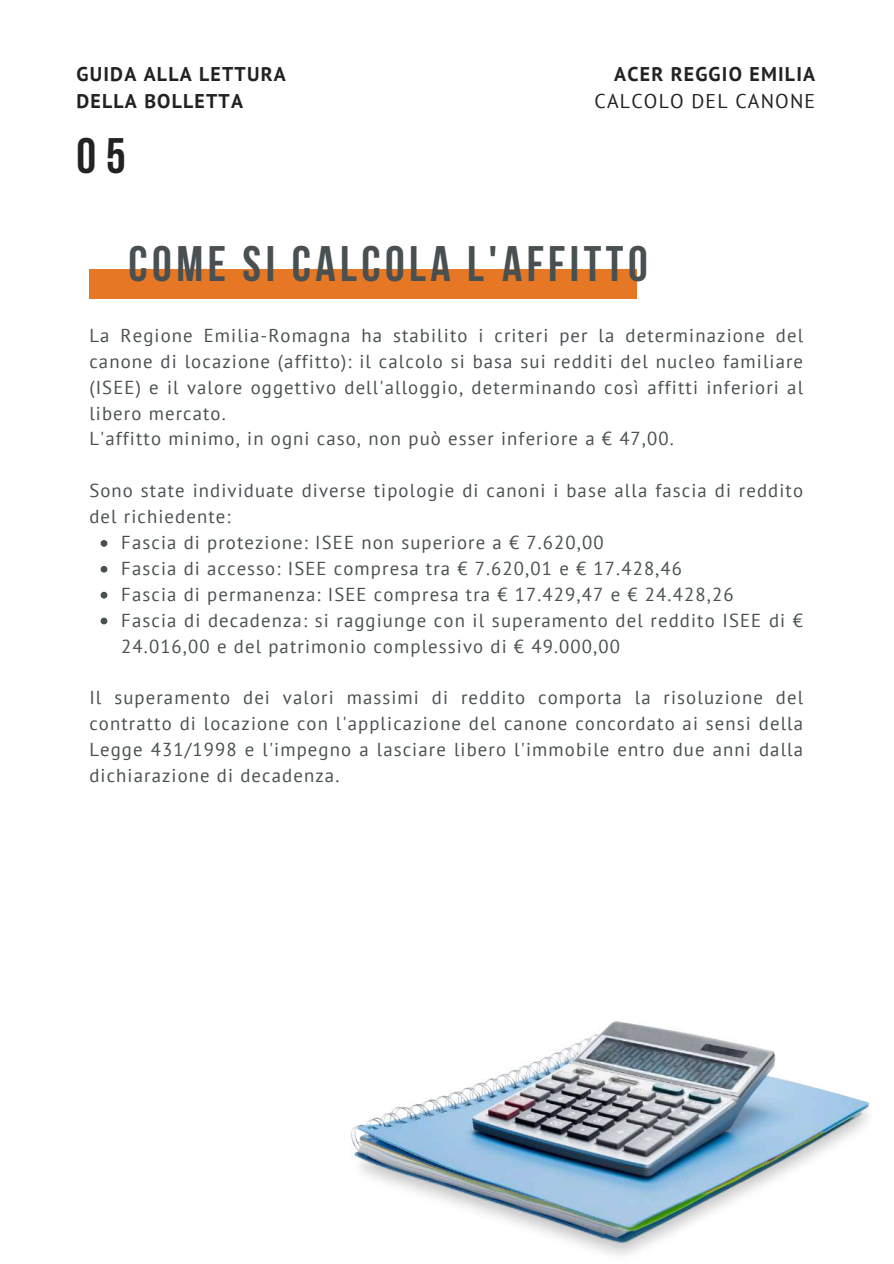
<style>
.page{position:relative;width:894px;height:1264px;background:#fff}
.page>*{position:absolute;margin:0;border:0;box-sizing:border-box;transform-origin:0 0}
.t1{font:700 49.65px "Bebas Neue";letter-spacing:.09em;color:#495052}
.t2{font:700 49.65px "Bebas Neue";color:#222}
.t3{font:700 19.8px/27px "PT Sans";letter-spacing:.06em;color:#222}
.t4{font:19.8px "PT Sans";letter-spacing:.06em;color:#222}
.t5{font:18.75px/25.8px "PT Sans";letter-spacing:.06em;color:#495052}
</style>
<div class="page">
<div style="left:89px;top:269px;width:548px;height:30px;background:#e67724"></div>
<img style="left:351px;top:1021px;width:519px;height:234px">
<svg style="left:101px;top:540px;width:6px;height:6px"></svg>
<svg style="left:101px;top:566px;width:6px;height:6px"></svg>
<svg style="left:101px;top:591px;width:6px;height:7px"></svg>
<svg style="left:101px;top:617px;width:6px;height:7px"></svg>
<p class="t3" style="left:76px;top:60px;width:211px">GUIDA ALLA LETTURA<br>DELLA BOLLETTA</p>
<h1 class="t2" style="left:76px;top:135px;width:51px">05</h1>
<p class="t3" style="left:614px;top:60px;width:202px">ACER REGGIO EMILIA</p>
<p class="t4" style="left:594px;top:88px;width:222px">CALCOLO DEL CANONE</p>
<h1 class="t1" style="left:128px;top:243px;width:520px">COME SI CALCOLA L'AFFITTO</h1>
<p class="t5" style="left:89px;top:322px;width:715px">La Regione Emilia-Romagna ha stabilito i criteri per la determinazione del canone di locazione (affitto): il calcolo si basa sui redditi del nucleo familiare (ISEE) e il valore oggettivo dell'alloggio, determinando così affitti inferiori al libero mercato.<br>L'affitto minimo, in ogni caso, non può esser inferiore a € 47,00.</p>
<p class="t5" style="left:89px;top:477px;width:715px">Sono state individuate diverse tipologie di canoni i base alla fascia di reddito</p>
<p class="t5" style="left:89px;top:503px;width:143px">del richiedente:</p>
<p class="t5" style="left:121px;top:529px;width:484px">Fascia di protezione: ISEE non superiore a € 7.620,00</p>
<p class="t5" style="left:121px;top:555px;width:562px">Fascia di accesso: ISEE compresa tra € 7.620,01 e € 17.428,46</p>
<p class="t5" style="left:121px;top:581px;width:613px">Fascia di permanenza: ISEE compresa tra € 17.429,47 e € 24.428,26</p>
<p class="t5" style="left:121px;top:607px;width:683px">Fascia di decadenza: si raggiunge con il superamento del reddito ISEE di €</p>
<p class="t5" style="left:121px;top:632px;width:500px">24.016,00 e del patrimonio complessivo di € 49.000,00</p>
<p class="t5" style="left:89px;top:684px;width:715px;text-align:justify">Il superamento dei valori massimi di reddito comporta la risoluzione del contratto di locazione con l'applicazione del canone concordato ai sensi della Legge 431/1998 e l'impegno a lasciare libero l'immobile entro due anni dalla dichiarazione di decadenza.</p>
</div>
